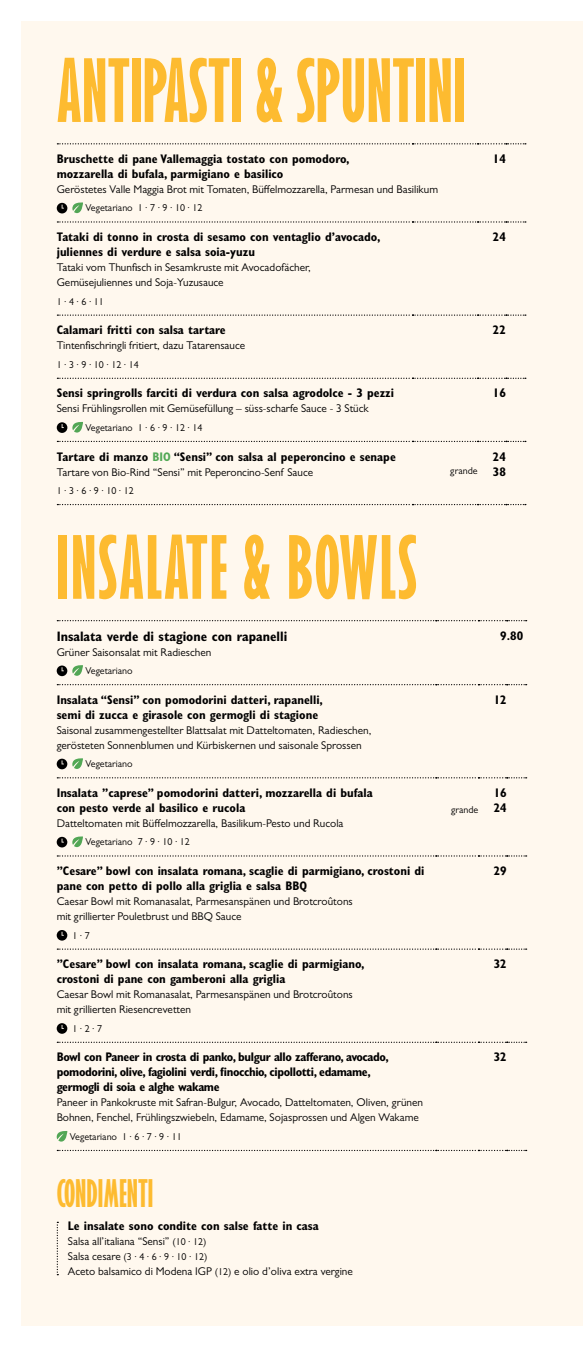
<style>
.page{position:relative;width:583px;height:1347px;background:#fff}
.page>*{position:absolute;margin:0;border:0;box-sizing:border-box;transform-origin:0 0}
.t1{font:700 expanded 80px "Gill Sans MT Pro";color:#fdbb30}
.t2{font:700 expanded 80px "Gill Sans MT Pro";letter-spacing:.02em;color:#fdbb30}
.t3{font:700 expanded 35px "Gill Sans MT Pro";color:#fdbb30}
.t4{font:700 condensed 13.75px "Gill Sans MT Pro";color:#000}
.t5{font:700 condensed 12.5px/15px "Gill Sans MT Pro";color:#000}
.t6{font:700 condensed 12.5px/15px "Gill Sans MT Pro";letter-spacing:-.03em;color:#000}
.t7{font:11.25px/15px "Gill Sans MT Pro";color:#000}
.t8{font:10px "Gill Sans MT Pro";color:#000}
.s1{color:#52a855}
.s2{font-size:10px}
.s3{font-size:11.25px}
</style>
<div class="page">
<div style="left:21px;top:21px;width:562px;height:1304px;background:#fff8ee"></div>
<svg style="left:57px;top:143px;width:469px;height:1px"></svg>
<svg style="left:57px;top:221px;width:469px;height:2px"></svg>
<svg style="left:57px;top:314px;width:469px;height:2px"></svg>
<svg style="left:57px;top:378px;width:469px;height:1px"></svg>
<svg style="left:57px;top:441px;width:469px;height:1px"></svg>
<svg style="left:57px;top:504px;width:469px;height:1px"></svg>
<svg style="left:57px;top:202px;width:26px;height:11px"></svg>
<svg style="left:57px;top:421px;width:26px;height:12px"></svg>
<svg style="left:57px;top:620px;width:470px;height:1px"></svg>
<svg style="left:57px;top:684px;width:470px;height:1px"></svg>
<svg style="left:57px;top:777px;width:470px;height:1px"></svg>
<svg style="left:57px;top:855px;width:470px;height:1px"></svg>
<svg style="left:57px;top:948px;width:470px;height:1px"></svg>
<svg style="left:57px;top:1041px;width:470px;height:2px"></svg>
<svg style="left:57px;top:1149px;width:470px;height:2px"></svg>
<svg style="left:57px;top:665px;width:26px;height:11px"></svg>
<svg style="left:57px;top:758px;width:26px;height:11px"></svg>
<svg style="left:57px;top:836px;width:26px;height:11px"></svg>
<svg style="left:57px;top:930px;width:10px;height:10px"></svg>
<svg style="left:57px;top:1023px;width:10px;height:10px"></svg>
<svg style="left:57px;top:1131px;width:10px;height:10px"></svg>
<svg style="left:57px;top:1221px;width:1px;height:54px"></svg>
<h1 class="t1" style="left:57px;top:47px;width:410px">ANTIPASTI &amp; SPUNTINI</h1>
<p class="t5" style="left:57px;top:151px;width:294px">Bruschette di pane Vallemaggia tostato con pomodoro, mozzarella di bufala, parmigiano e basilico</p>
<p class="t7" style="left:57px;top:182px;width:383px">Geröstetes Valle Maggia Brot mit Tomaten, Büffelmozzarella, Parmesan und Basilikum</p>
<p class="t8" style="left:86px;top:202px;width:118px">Vegetariano 1 · 7 · 9 · 10 · 12</p>
<p class="t5" style="left:57px;top:229px;width:325px">Tataki di tonno in crosta di sesamo con ventaglio d’avocado, juliennes di verdure e salsa soia-yuzu</p>
<p class="t7" style="left:57px;top:260px;width:256px">Tataki vom Thunfisch in Sesamkruste mit Avocadofächer,<br>Gemüsejuliennes und Soja-Yuzusauce</p>
<p class="t8" style="left:57px;top:295px;width:49px">1 · 4 · 6 · 11</p>
<p class="t5" style="left:57px;top:322px;width:171px">Calamari fritti con salsa tartare</p>
<p class="t7" style="left:57px;top:338px;width:190px">Tintenfischringli fritiert, dazu Tatarensauce</p>
<p class="t8" style="left:57px;top:358px;width:83px">1 · 3 · 9 · 10 · 12 · 14</p>
<p class="t5" style="left:57px;top:385px;width:339px">Sensi springrolls farciti di verdura con salsa agrodolce - 3 pezzi</p>
<p class="t7" style="left:57px;top:401px;width:313px">Sensi Frühlingsrollen mit Gemüsefüllung – süss-scharfe Sauce - 3 Stück</p>
<p class="t8" style="left:86px;top:421px;width:118px">Vegetariano 1 · 6 · 9 · 12 · 14</p>
<p class="t5" style="left:57px;top:449px;width:341px">Tartare di manzo <span class="s1">BIO</span> “Sensi” con salsa al peperoncino e senape</p>
<p class="t7" style="left:57px;top:464px;width:258px">Tartare von Bio-Rind “Sensi” mit Peperoncino-Senf Sauce</p>
<p class="t8" style="left:57px;top:484px;width:78px">1 · 3 · 6 · 9 · 10 · 12</p>
<p class="t8" style="left:450px;top:464px;width:29px">grande</p>
<p class="t5" style="left:493px;top:151px;width:15px">14</p>
<p class="t5" style="left:493px;top:229px;width:15px">24</p>
<p class="t5" style="left:493px;top:322px;width:15px">22</p>
<p class="t5" style="left:493px;top:385px;width:15px">16</p>
<p class="t5" style="left:493px;top:449px;width:15px">24<br>38</p>
<h1 class="t2" style="left:57px;top:524px;width:362px">INSALATE &amp; BOWLS</h1>
<p class="t4" style="left:57px;top:628px;width:232px">Insalata verde di stagione con rapanelli</p>
<p class="t7" style="left:57px;top:644px;width:156px">Grüner Saisonsalat mit Radieschen</p>
<p class="t8" style="left:85px;top:664px;width:49px">Vegetariano</p>
<p class="t5" style="left:57px;top:692px;width:268px">Insalata “Sensi” con pomodorini datteri, rapanelli, semi di zucca e girasole con germogli di stagione</p>
<p class="t7" style="left:57px;top:722px;width:316px">Saisonal zusammengestellter Blattsalat mit Datteltomaten, Radieschen, gerösteten Sonnenblumen und Kürbiskernen und saisonale Sprossen</p>
<p class="t8" style="left:85px;top:758px;width:49px">Vegetariano</p>
<p class="t5" style="left:57px;top:785px;width:317px">Insalata ”caprese” pomodorini datteri, mozzarella di bufala con pesto verde al basilico e rucola</p>
<p class="t7" style="left:57px;top:815px;width:288px">Datteltomaten mit Büffelmozzarella, Basilikum-Pesto und Rucola</p>
<p class="t8" style="left:85px;top:836px;width:106px">Vegetariano 7 · 9 · 10 · 12</p>
<p class="t5" style="left:57px;top:863px;width:369px">”Cesare” bowl con insalata romana, scaglie di parmigiano, crostoni di pane con petto di pollo alla griglia e salsa BBQ</p>
<p class="t7" style="left:57px;top:893px;width:298px">Caesar Bowl mit Romanasalat, Parmesanspänen und Brotcroûtons mit grillierter Pouletbrust und BBQ Sauce</p>
<p class="t8" style="left:72px;top:929px;width:19px">1 · 7</p>
<p class="t5" style="left:57px;top:956px;width:309px">”Cesare” bowl con insalata romana, scaglie di parmigiano, crostoni di pane con gamberoni alla griglia</p>
<p class="t7" style="left:57px;top:987px;width:298px">Caesar Bowl mit Romanasalat, Parmesanspänen und Brotcroûtons mit grillierten Riesencrevetten</p>
<p class="t8" style="left:72px;top:1022px;width:31px">1 · 2 · 7</p>
<p class="t6" style="left:57px;top:1049px;width:333px">Bowl con Paneer in crosta di panko, bulgur allo zafferano, avocado, pomodorini, olive, fagiolini verdi, finocchio, cipollotti, edamame, germogli di soia e alghe wakame</p>
<p class="t7" style="left:57px;top:1095px;width:368px">Paneer in Pankokruste mit Safran-Bulgur, Avocado, Datteltomaten, Oliven, grünen<br>Bohnen, Fenchel, Frühlingszwiebeln, Edamame, Sojasprossen und Algen Wakame</p>
<p class="t8" style="left:70px;top:1130px;width:113px">Vegetariano 1 · 6 · 7 · 9 · 11</p>
<h2 class="t3" style="left:57px;top:1174px;width:98px">CONDIMENTI</h2>
<p class="t5" style="left:68px;top:1218px;width:252px">Le insalate sono condite con salse fatte in casa</p>
<p class="t7" style="left:68px;top:1233px;width:140px">Salsa all’italiana “Sensi” <span class="s2">(10 · 12)</span></p>
<p class="t8" style="left:68px;top:1250px;width:141px"><span class="s3">Salsa cesare</span> (3 · 4 · 6 · 9 · 10 · 12)</p>
<p class="t7" style="left:68px;top:1263px;width:286px">Aceto balsamico di Modena IGP <span class="s2">(12)</span> e olio d’oliva extra vergine</p>
<p class="t5" style="left:500px;top:628px;width:24px">9.80</p>
<p class="t5" style="left:494px;top:692px;width:15px">12</p>
<p class="t8" style="left:451px;top:803px;width:29px">grande</p>
<p class="t5" style="left:494px;top:785px;width:15px">16<br>24</p>
<p class="t5" style="left:494px;top:863px;width:15px">29</p>
<p class="t5" style="left:494px;top:956px;width:15px">32</p>
<p class="t5" style="left:494px;top:1049px;width:15px">32</p>
</div>
